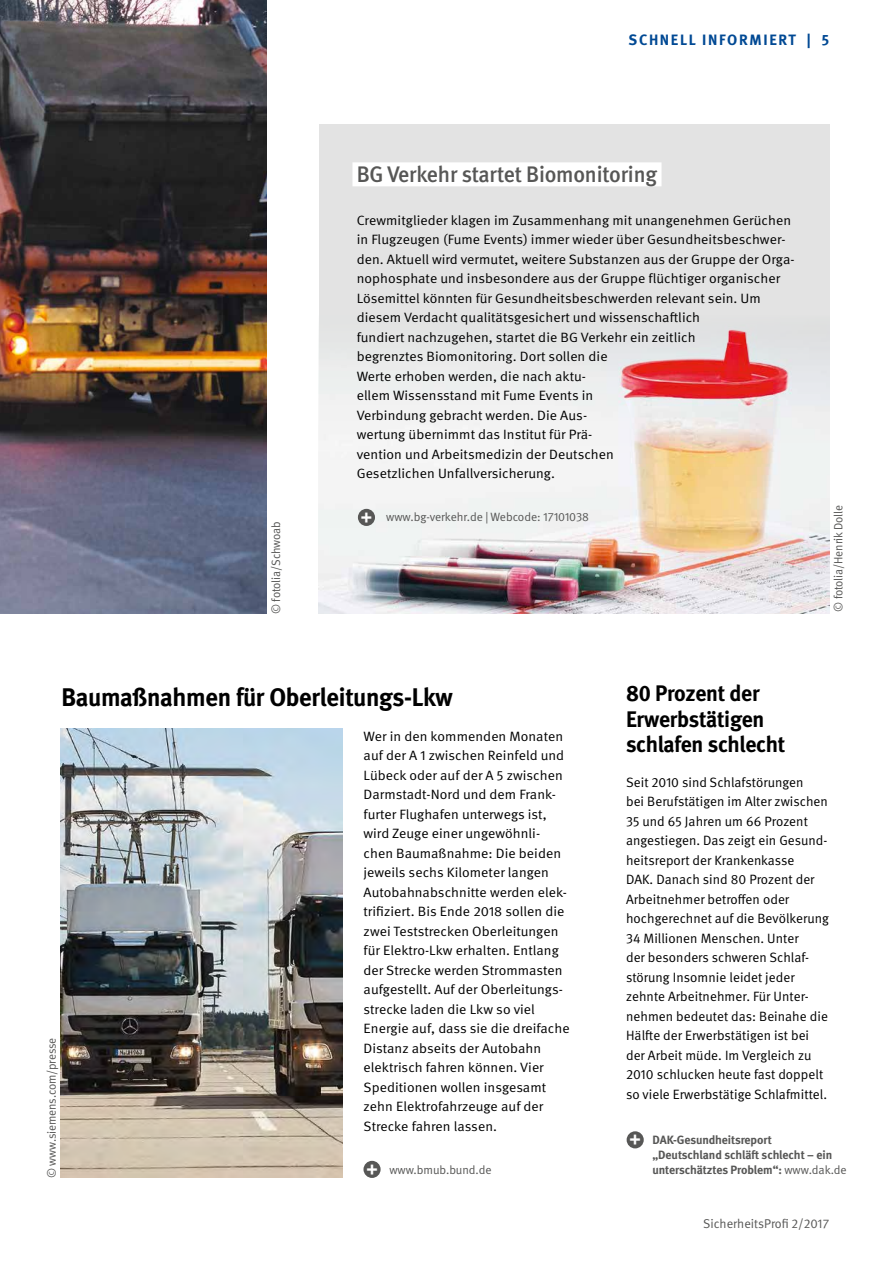
<style>
.page{position:relative;width:893px;height:1263px;background:#fff}
.page>*{position:absolute;margin:0;border:0;box-sizing:border-box;transform-origin:0 0}
.t1{font:700 25.5px "DGUV Meta";letter-spacing:-.01em;color:#000}
.t2{font:700 22.5px/25.5px "DGUV Meta";letter-spacing:-.01em;color:#000}
.t3{font:500 22.5px "DGUV Meta";letter-spacing:-.01em;color:#575756}
.t4{font:700 15px "DGUV Meta";letter-spacing:.11em;color:#004994}
.t5{font:13.5px/19.5px "DGUV Meta";letter-spacing:.005em;color:#000;scale:1.05 1}
.t6{font:13.5px/19.5px "DGUV Meta";letter-spacing:.005em;color:#000}
.t7{font:12.75px "DGUV Meta";color:#575756}
.t8{font:12px "DGUV Meta";letter-spacing:-.01em;color:#575756}
.t9{font:700 12px/15px "DGUV Meta";letter-spacing:-.005em;color:#575756}
.s1{font-weight:700;font-size:18px;color:#fff}
.s2{font-size:18px;color:#fff}
.s3{font-weight:400}
</style>
<div class="page">
<img style="left:0;top:0;width:267px;height:613px">
<div style="left:319px;top:124px;width:510px;height:490px;background:#e3e3e3"></div>
<div style="left:627px;top:1131px;width:17px;height:17px;background:#575756;border-radius:50%"></div>
<img style="left:319px;top:329px;width:510px;height:285px">
<div style="left:352px;top:162px;width:309px;height:24px;background:#fff"></div>
<img style="left:620px;top:330px;width:167px;height:137px">
<div style="left:358px;top:509px;width:17px;height:17px;background:#575756;border-radius:50%"></div>
<img style="left:61px;top:729px;width:281px;height:448px">
<div style="left:363px;top:1161px;width:18px;height:17px;background:#575756;border-radius:50%"></div>
<p class="t8" style="left:269px;top:614px;width:94px;rotate:-90deg">© fotolia/Schwoab</p>
<p class="t4" style="left:629px;top:31px;width:202px">SCHNELL INFORMIERT | 5</p>
<h2 class="t3" style="left:357px;top:161px;width:302px">BG Verkehr startet Biomonitoring</h2>
<p class="t5" style="left:357px;top:211px;width:418px">Crewmitglieder klagen im Zusammenhang mit unangenehmen Gerüchen in Flugzeugen (Fume Events) immer wieder über Gesundheitsbeschwer&shy;den. Aktuell wird vermutet, weitere Substanzen aus der Gruppe der Orga&shy;nophosphate und insbesondere aus der Gruppe flüchtiger organischer Lösemittel könnten für Gesundheitsbeschwerden relevant sein. Um diesem Verdacht qualitätsgesichert und wissenschaftlich<br>fundiert nachzugehen, startet die BG Verkehr ein zeitlich<br>begrenztes Biomonitoring. Dort sollen die<br>Werte erhoben werden, die nach aktu-<br>ellem Wissensstand mit Fume Events in<br>Verbindung gebracht werden. Die Aus-<br>wertung übernimmt das Institut für Prä-<br>vention und Arbeitsmedizin der Deutschen<br>Gesetzlichen Unfallversicherung.</p>
<p class="t8" style="left:361px;top:510px;width:230px"><span class="s1">+</span> www.bg-verkehr.de | Webcode: 17101038</p>
<p class="t8" style="left:831px;top:612px;width:108px;rotate:-90deg">© fotolia/Henrik Dolle</p>
<h1 class="t1" style="left:62px;top:682px;width:393px">Baumaßnahmen für Oberleitungs-Lkw</h1>
<p class="t5" style="left:364px;top:726px;width:198px">Wer in den kommenden Monaten auf der A 1 zwischen Reinfeld und<br>Lübeck oder auf der A 5 zwischen<br>Darmstadt-Nord und dem Frank&shy;furter Flughafen unterwegs ist, wird Zeuge einer ungewöhnli&shy;chen Baumaßnahme: Die beiden jeweils sechs Kilometer langen<br>Autobahnabschnitte werden elek&shy;trifiziert. Bis Ende 2018 sollen die zwei Teststrecken Oberleitungen für Elektro-Lkw erhalten. Entlang der Strecke werden Strommasten aufgestellt. Auf der Oberleitungs&shy;strecke laden die Lkw so viel<br>Energie auf, dass sie die dreifache<br>Distanz abseits der Autobahn elektrisch fahren können. Vier<br>Speditionen wollen insgesamt zehn Elektrofahrzeuge auf der<br>Strecke fahren lassen.</p>
<p class="t8" style="left:366px;top:1162px;width:127px"><span class="s1">+</span> www.bmub.bund.de</p>
<p class="t8" style="left:45px;top:1178px;width:142px;rotate:-90deg">© www.siemens.com/presse</p>
<h2 class="t2" style="left:626px;top:681px;width:161px">80 Prozent der<br>Erwerbstätigen schlafen schlecht</h2>
<p class="t6" style="left:626px;top:772px;width:204px">Seit 2010 sind Schlafstörungen<br>bei Berufstätigen im Alter zwischen<br>35 und 65 Jahren um 66 Prozent angestiegen. Das zeigt ein Gesund&shy;heitsreport der Krankenkasse<br>DAK. Danach sind 80 Prozent der<br>Arbeitnehmer betroffen oder hochgerechnet auf die Bevölkerung<br>34 Millionen Menschen. Unter<br>der besonders schweren Schlaf&shy;störung Insomnie leidet jeder zehnte Arbeitnehmer. Für Unter&shy;nehmen bedeutet das: Beinahe die<br>Hälfte der Erwerbstätigen ist bei der Arbeit müde. Im Vergleich zu<br>2010 schlucken heute fast doppelt so viele Erwerbstätige Schlafmittel.</p>
<p class="t9" style="left:652px;top:1132px;width:196px;text-indent:-23px"><span class="s2">+</span> DAK-Gesundheitsreport<br>„Deutschland schläft schlecht – ein unterschätztes Problem“: <span class="s3">www.dak.de</span></p>
<p class="t7" style="left:703px;top:1216px;width:127px">SicherheitsProfi 2/2017</p>
</div>
